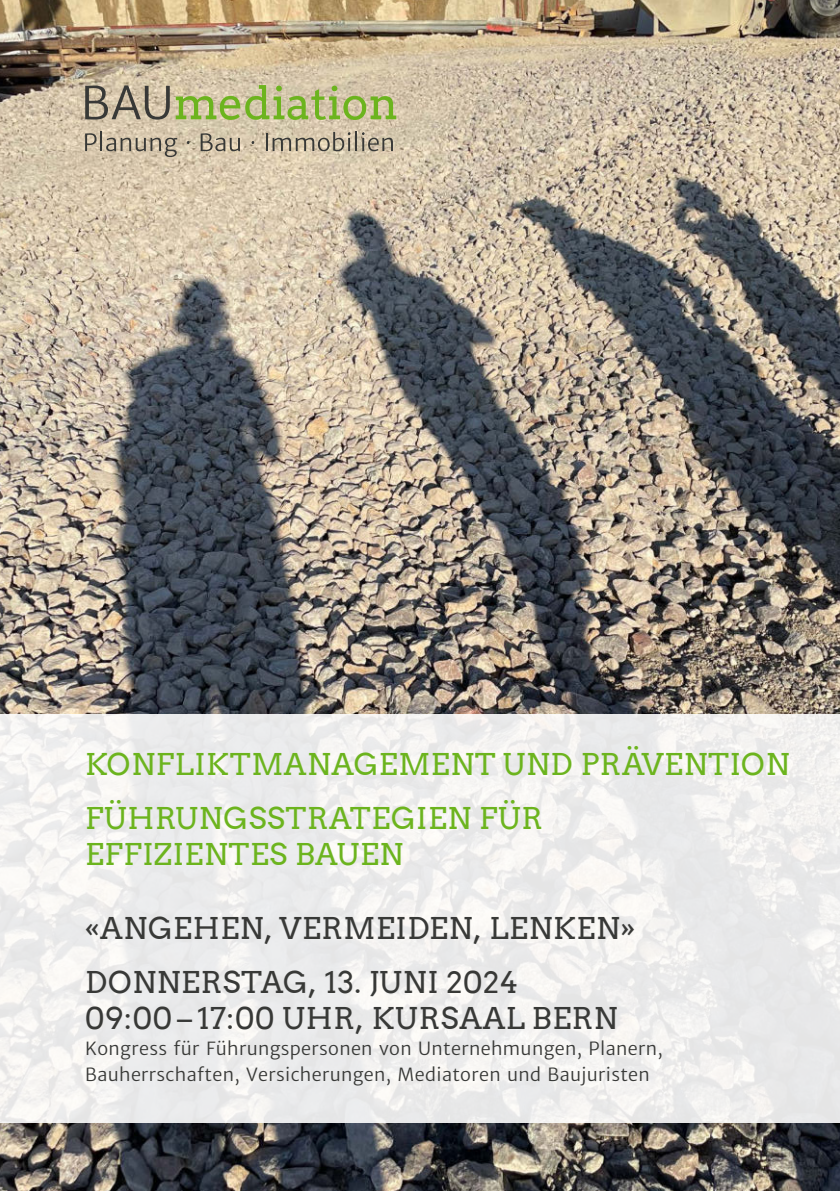
<style>
.page{position:relative;width:840px;height:1191px;background:#fff}
.page>*{position:absolute;margin:0;border:0;box-sizing:border-box;transform-origin:0 0}
.t1{font:30px/54px "Arvo";letter-spacing:.02em;color:#383937}
.t2{font:30px/54px "Arvo";letter-spacing:.02em;color:#6cb41e}
.t3{font:8.8px "Merriweather Sans";letter-spacing:.04em;color:#383937}
.s1{font-family:"Syntax";font-weight:500}
</style>
<div class="page">
<img style="left:0;top:0;width:839px;height:1191px">
<div style="left:0;top:714px;width:839px;height:408px;background:linear-gradient(to right,#efefef,#eeeded)"></div>
<svg style="left:85px;top:85px;width:85px;height:35px"></svg>
<svg style="left:176px;top:85px;width:220px;height:35px"></svg>
<svg style="left:85px;top:132px;width:92px;height:25px"></svg>
<svg style="left:200px;top:133px;width:40px;height:18px"></svg>
<svg style="left:265px;top:132px;width:128px;height:19px"></svg>
<h1 class="t2" style="left:85px;top:739px;width:705px">KONFLIKTMANAGEMENT UND PRÄVENTION<br>FÜHRUNGSSTRATEGIEN FÜR</h1>
<h1 class="t2" style="left:85px;top:829px;width:319px">EFFIZIENTES BAUEN</h1>
<h1 class="t1" style="left:85px;top:903px;width:551px"><span class="s1">«</span>ANGEHEN, VERMEIDEN, LENKEN<span class="s1">»<br></span>DONNERSTAG, 13. JUNI 2024</h1>
<h1 class="t1" style="left:85px;top:993px;width:533px">09:00 – 17:00 UHR, KURSAAL BERN</h1>
<p class="t3" style="left:85px;top:1047px;width:579px">Kongress für Führungspersonen von Unternehmungen, Planern,</p>
<p class="t3" style="left:85px;top:1073px;width:566px">Bauherrschaften, Versicherungen, Mediatoren und Baujuristen</p>
</div>
